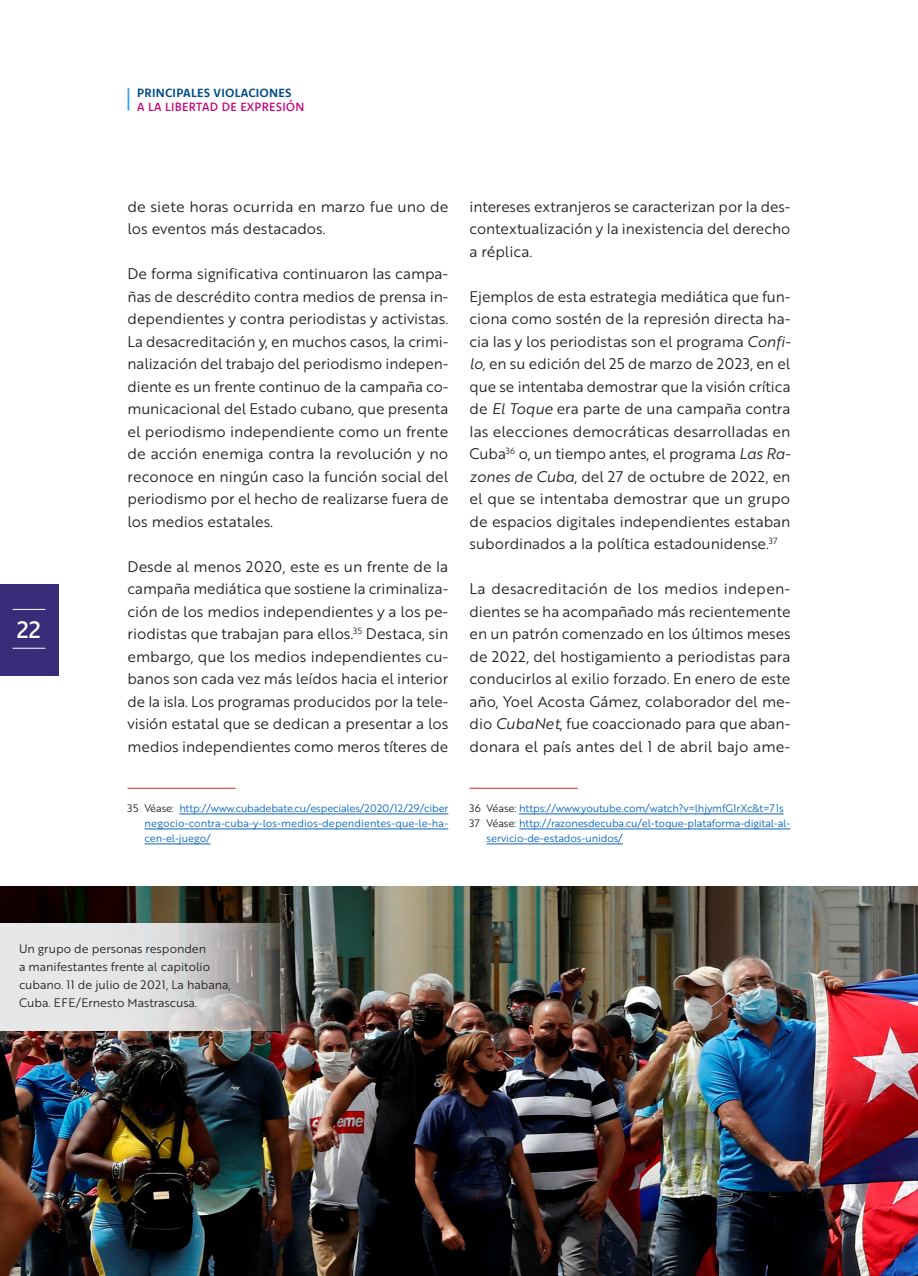
<style>
.page{position:relative;width:918px;height:1276px;background:#fff}
.page>*{position:absolute;margin:0;border:0;box-sizing:border-box;transform-origin:0 0}
.t1{font:500 24px "Komet";color:#fff}
._0_Cuerpo_de_texto{font:15px/22.5px "Brother 1816 Book";letter-spacing:-.005em;color:#231f20;text-align:justify}
._0_Cuerpo_de_texto-2{font:12px/18px "Brother 1816 Book";letter-spacing:-.005em;color:#231f20}
.t2{font:700 12px "Komet";letter-spacing:.02em;color:#004b87}
.t3{font:500 12px "Komet";letter-spacing:.02em;color:#c10077}
.Nota_a_pie{font:10.5px/15px "Brother 1816 Book";letter-spacing:-.01em;color:#0563c1;text-align:justify}
.s1{color:#231f20}
.s2{font-family:"Brother 1816 Book Italic"}
</style>
<div class="page">
<div style="left:0;top:584px;width:58px;height:92px;background:#392d7a"></div>
<hr style="left:13px;top:648px;width:32px;height:1px;background:#fff">
<hr style="left:13px;top:609px;width:32px;height:1px;background:#fff">
<svg style="left:128px;top:88px;width:1px;height:23px"></svg>
<hr style="left:128px;top:788px;width:108px;height:1px;background:#da2915">
<hr style="left:179px;top:813px;width:269px;height:1px;background:#0563c1">
<hr style="left:145px;top:828px;width:303px;height:1px;background:#0563c1">
<hr style="left:145px;top:843px;width:66px;height:1px;background:#0563c1">
<hr style="left:470px;top:788px;width:108px;height:1px;background:#da2915">
<hr style="left:519px;top:813px;width:265px;height:1px;background:#0563c1">
<hr style="left:519px;top:828px;width:271px;height:1px;background:#0563c1">
<hr style="left:487px;top:843px;width:136px;height:1px;background:#0563c1">
<img style="left:0;top:887px;width:918px;height:389px">
<svg style="left:0;top:923px;width:293px;height:107px;background:#c6c6c6"></svg>
<h1 class="t1" style="left:17px;top:614px;width:26px">22</h1>
<p class="t2" style="left:137px;top:84px;width:156px">PRINCIPALES VIOLACIONES</p>
<p class="t3" style="left:137px;top:99px;width:169px">A LA LIBERTAD DE EXPRESIÓN</p>
<p class="_0_Cuerpo_de_texto" style="left:128px;top:194px;width:323px">de siete horas ocurrida en marzo fue uno de los eventos más destacados.</p>
<p class="_0_Cuerpo_de_texto" style="left:128px;top:262px;width:323px">De forma significativa continuaron las campa&shy;ñas de descrédito contra medios de prensa in&shy;dependientes y contra periodistas y activistas.<br>La desacreditación y, en muchos casos, la crimi&shy;nalización del trabajo del periodismo indepen&shy;diente es un frente continuo de la campaña co&shy;municacional del Estado cubano, que presenta el periodismo independiente como un frente de acción enemiga contra la revolución y no reconoce en ningún caso la función social del periodismo por el hecho de realizarse fuera de los medios estatales.</p>
<p class="_0_Cuerpo_de_texto" style="left:128px;top:554px;width:322px">Desde al menos 2020, este es un frente de la campaña mediática que sostiene la criminaliza&shy;ción de los medios independientes y a los pe&shy;riodistas que trabajan para ellos.<sup>35</sup> Destaca, sin embargo, que los medios independientes cu&shy;banos son cada vez más leídos hacia el interior de la isla. Los programas producidos por la tele&shy;visión estatal que se dedican a presentar a los medios independientes como meros títeres de</p>
<p class="Nota_a_pie" style="left:145px;top:800px;width:305px;text-indent:-17px"><span class="s1">35 Véase:</span> http://www.cubadebate.cu/especiales/2020/12/29/ciber negocio-contra-cuba-y-los-medios-dependientes-que-le-ha&shy;cen-el-juego/</p>
<p class="_0_Cuerpo_de_texto" style="left:470px;top:194px;width:322px">intereses extranjeros se caracterizan por la des&shy;contextualización y la inexistencia del derecho a réplica.</p>
<p class="_0_Cuerpo_de_texto" style="left:470px;top:284px;width:322px">Ejemplos de esta estrategia mediática que fun&shy;ciona como sostén de la represión directa ha&shy;cia las y los periodistas son el programa <span class="s2">Confi&shy;lo,</span> en su edición del 25 de marzo de 2023, en el que se intentaba demostrar que la visión crítica de <span class="s2">El Toque</span> era parte de una campaña contra las elecciones democráticas desarrolladas en Cuba<sup>36</sup> o, un tiempo antes, el programa <span class="s2">Las Ra&shy;zones de Cuba</span>, del 27 de octubre de 2022, en el que se intentaba demostrar que un grupo de espacios digitales independientes estaban subordinados a la política estadounidense.<sup>37</sup></p>
<p class="_0_Cuerpo_de_texto" style="left:470px;top:577px;width:323px">La desacreditación de los medios indepen&shy;dientes se ha acompañado más recientemente en un patrón comenzado en los últimos meses de 2022, del hostigamiento a periodistas para conducirlos al exilio forzado. En enero de este año, Yoel Acosta Gámez, colaborador del me&shy;dio <span class="s2">CubaNet</span>, fue coaccionado para que aban&shy;donara el país antes del 1 de abril bajo ame-</p>
<p class="Nota_a_pie" style="left:470px;top:800px;width:316px"><span class="s1">36 Véase:</span> https://www.youtube.com/watch?v=lhjymfG1rXc&amp;t=71s</p>
<p class="Nota_a_pie" style="left:487px;top:815px;width:305px;text-indent:-17px"><span class="s1">37 Véase:</span> http://razonesdecuba.cu/el-toque-plataforma-digital-al&shy;servicio-de-estados-unidos/</p>
<p class="_0_Cuerpo_de_texto-2" style="left:19px;top:938px;width:213px">Un grupo de personas responden<br>a manifestantes frente al capitolio cubano. 11 de julio de 2021, La habana, Cuba. EFE/Ernesto Mastrascusa.</p>
</div>
